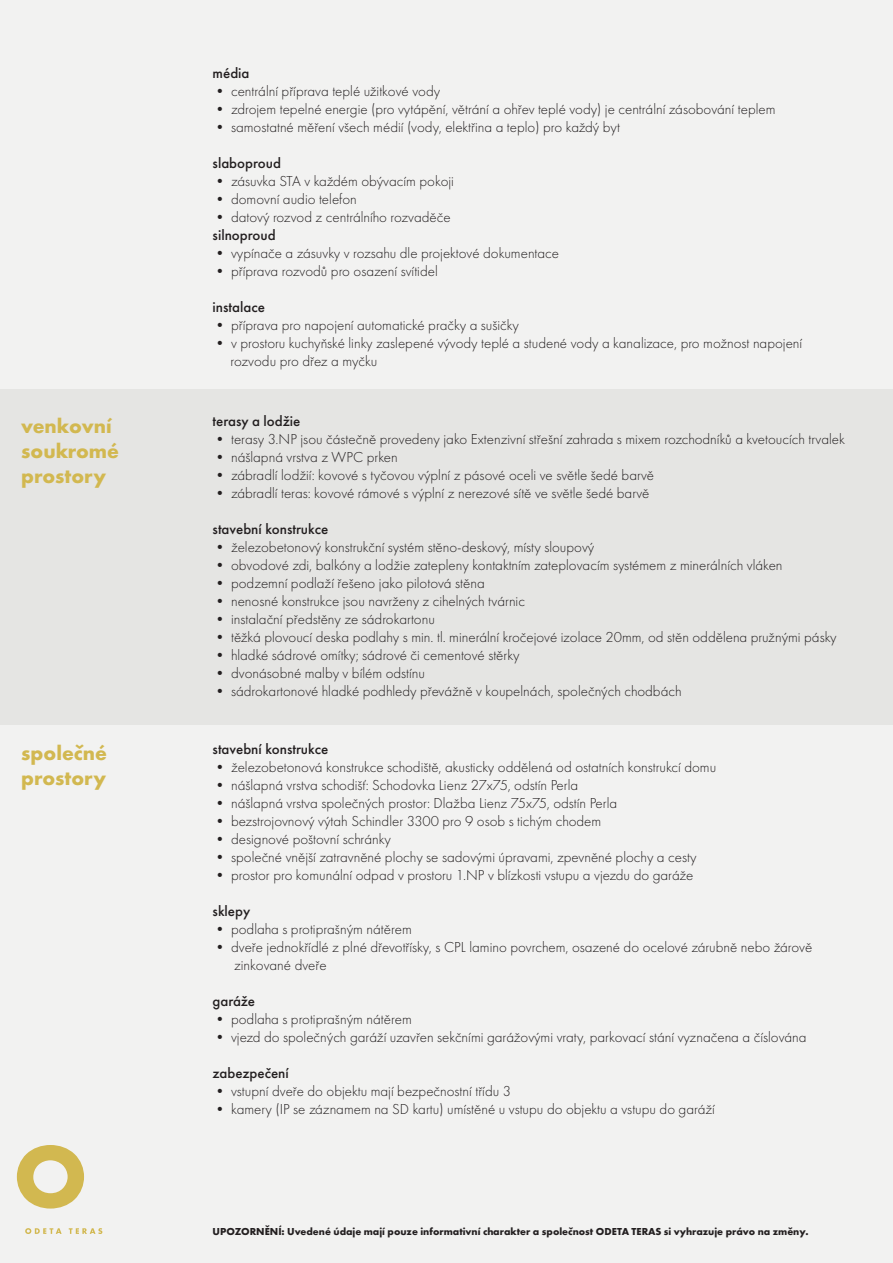
<style>
.page{position:relative;width:893px;height:1263px;background:#fff}
.page>*{position:absolute;margin:0;border:0;box-sizing:border-box;transform-origin:0 0}
.t1{font:700 21px/25.2px "Futura PT";color:#d2b850}
.t2{font:300 15px/18px "Futura PT";color:#231f20}
.t3{font:500 15px "Futura PT";color:#231f20}
.t4{font:700 10.5px "Futura PT";color:#231f20}
</style>
<div class="page">
<div style="left:0;top:0;width:893px;height:389px;background:#f2f2f1"></div>
<div style="left:0;top:725px;width:893px;height:538px;background:#f2f2f1"></div>
<div style="left:0;top:389px;width:893px;height:336px;background:#e5e5e3"></div>
<svg style="left:17px;top:1145px;width:67px;height:63px"></svg>
<svg style="left:25px;top:1228px;width:37px;height:6px"></svg>
<svg style="left:69px;top:1228px;width:33px;height:6px"></svg>
<h1 class="t1" style="left:21px;top:412px;width:99px">venkovní soukromé prostory</h1>
<h1 class="t1" style="left:21px;top:739px;width:87px">společné prostory</h1>
<p class="t3" style="left:213px;top:64px;width:38px">média</p>
<p class="t2" style="left:213px;top:82px;width:229px">• centrální příprava teplé užitkové vody</p>
<p class="t2" style="left:213px;top:100px;width:564px">• zdrojem tepelné energie (pro vytápění, větrání a ohřev teplé vody) je centrální zásobování teplem</p>
<p class="t2" style="left:213px;top:118px;width:409px">• samostatné měření všech médií (vody, elektřina a teplo) pro každý byt</p>
<p class="t3" style="left:213px;top:154px;width:70px">slaboproud</p>
<p class="t2" style="left:213px;top:172px;width:243px">• zásuvka STA v každém obývacím pokoji</p>
<p class="t2" style="left:213px;top:190px;width:146px">• domovní audio telefon</p>
<p class="t2" style="left:213px;top:208px;width:240px">• datový rozvod z centrálního rozvaděče</p>
<p class="t3" style="left:213px;top:226px;width:65px">silnoproud</p>
<p class="t2" style="left:213px;top:244px;width:348px">• vypínače a zásuvky v rozsahu dle projektové dokumentace</p>
<p class="t2" style="left:213px;top:262px;width:227px">• příprava rozvodů pro osazení svítidel</p>
<p class="t3" style="left:213px;top:298px;width:54px">instalace</p>
<p class="t2" style="left:213px;top:316px;width:308px">• příprava pro napojení automatické pračky a sušičky</p>
<p class="t2" style="left:231px;top:334px;width:573px;text-indent:-18px">• v prostoru kuchyňské linky zaslepené vývody teplé a studené vody a kanalizace, pro možnost napojení rozvodu pro dřez a myčku</p>
<p class="t3" style="left:213px;top:412px;width:89px">terasy a lodžie</p>
<p class="t2" style="left:213px;top:430px;width:634px">• terasy 3.NP jsou částečně provedeny jako Extenzivní střešní zahrada s mixem rozchodníků a kvetoucích trvalek</p>
<p class="t2" style="left:213px;top:448px;width:187px">• nášlapná vrstva z WPC prken</p>
<p class="t2" style="left:213px;top:466px;width:443px">• zábradlí lodžií: kovové s tyčovou výplní z pásové oceli ve světle šedé barvě</p>
<p class="t2" style="left:213px;top:484px;width:438px">• zábradlí teras: kovové rámové s výplní z nerezové sítě ve světle šedé barvě</p>
<p class="t3" style="left:213px;top:520px;width:117px">stavební konstrukce</p>
<p class="t2" style="left:213px;top:538px;width:383px">• železobetonový konstrukční systém stěno-deskový, místy sloupový</p>
<p class="t2" style="left:213px;top:556px;width:571px">• obvodové zdi, balkóny a lodžie zatepleny kontaktním zateplovacím systémem z minerálních vláken</p>
<p class="t2" style="left:213px;top:574px;width:274px">• podzemní podlaží řešeno jako pilotová stěna</p>
<p class="t2" style="left:213px;top:592px;width:314px">• nenosné konstrukce jsou navrženy z cihelných tvárnic</p>
<p class="t2" style="left:213px;top:610px;width:224px">• instalační předstěny ze sádrokartonu</p>
<p class="t2" style="left:213px;top:628px;width:626px">• těžká plovoucí deska podlahy s min. tl. minerální kročejové izolace 20mm, od stěn oddělena pružnými pásky</p>
<p class="t2" style="left:213px;top:646px;width:308px">• hladké sádrové omítky; sádrové či cementové stěrky</p>
<p class="t2" style="left:213px;top:664px;width:214px">• dvonásobné malby v bílém odstínu</p>
<p class="t2" style="left:213px;top:682px;width:471px">• sádrokartonové hladké podhledy převážně v koupelnách, společných chodbách</p>
<p class="t3" style="left:213px;top:740px;width:117px">stavební konstrukce</p>
<p class="t2" style="left:213px;top:758px;width:505px">• železobetonová konstrukce schodiště, akusticky oddělená od ostatních konstrukcí domu</p>
<p class="t2" style="left:213px;top:776px;width:367px">• nášlapná vrstva schodišť: Schodovka Lienz 27x75, odstín Perla</p>
<p class="t2" style="left:213px;top:794px;width:406px">• nášlapná vrstva společných prostor: Dlažba Lienz 75x75, odstín Perla</p>
<p class="t2" style="left:213px;top:812px;width:390px">• bezstrojovnový výtah Schindler 3300 pro 9 osob s tichým chodem</p>
<p class="t2" style="left:213px;top:830px;width:180px">• designové poštovní schránky</p>
<p class="t2" style="left:213px;top:848px;width:486px">• společné vnější zatravněné plochy se sadovými úpravami, zpevněné plochy a cesty</p>
<p class="t2" style="left:213px;top:866px;width:482px">• prostor pro komunální odpad v prostoru 1.NP v blízkosti vstupu a vjezdu do garáže</p>
<p class="t3" style="left:213px;top:902px;width:39px">sklepy</p>
<p class="t2" style="left:213px;top:920px;width:201px">• podlaha s protiprašným nátěrem</p>
<p class="t2" style="left:234px;top:938px;width:580px;text-indent:-21px">• dveře jednokřídlé z plné dřevotřísky, s CPL lamino povrchem, osazené do ocelové zárubně nebo žárově zinkované dveře</p>
<p class="t3" style="left:213px;top:992px;width:44px">garáže</p>
<p class="t2" style="left:213px;top:1010px;width:201px">• podlaha s protiprašným nátěrem</p>
<p class="t2" style="left:213px;top:1028px;width:596px">• vjezd do společných garáží uzavřen sekčními garážovými vraty, parkovací stání vyznačena a číslována</p>
<p class="t3" style="left:213px;top:1064px;width:78px">zabezpečení</p>
<p class="t2" style="left:213px;top:1082px;width:300px">• vstupní dveře do objektu mají bezpečnostní třídu 3</p>
<p class="t2" style="left:213px;top:1100px;width:504px">• kamery (IP se záznamem na SD kartu) umístěné u vstupu do objektu a vstupu do garáží</p>
<p class="t4" style="left:213px;top:1224px;width:597px">UPOZORNĚNÍ: Uvedené údaje mají pouze informativní charakter a společnost ODETA TERAS si vyhrazuje právo na změny.</p>
</div>
